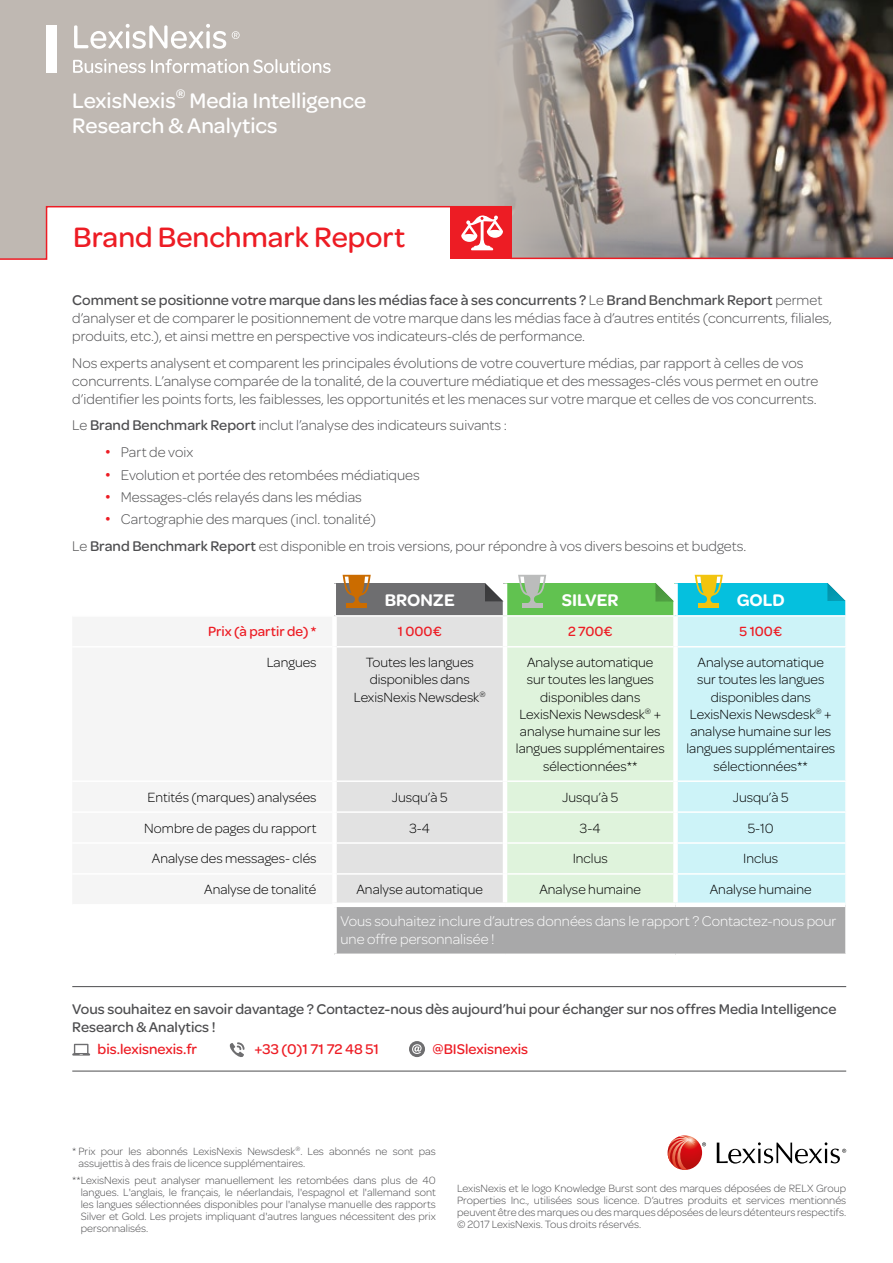
<style>
.page{position:relative;width:893px;height:1263px;background:#fff}
.page>*{position:absolute;margin:0;border:0;box-sizing:border-box;transform-origin:0 0}
.t1{font:500 30px "Omnes";color:#ed1c24}
.t2{font:500 22.5px/24.8px "Omnes";color:#fff}
.t3{font:600 18px "Omnes";color:#fff}
.t4{font:300 15px/18px "Omnes";color:#4d4d4f}
.t5{font:500 15px/18px "Omnes";color:#4d4d4f}
.t6{font:300 15px/18px "Omnes";color:#fff}
.t7{font:500 15px "Omnes";color:#ed1c24}
.t8{font:300 14.25px/17.2px "Omnes";color:#000;text-align:center}
.t9{font:500 14.25px "Omnes";color:#ed1c24}
.t10{font:500 13.05px "Omnes";color:#fff}
.t11{font:300 11.25px/12px "Omnes";color:#4d4d4f;text-align:justify}
.s1{font-weight:500}
.s2{font-size:21px;color:#ed1c24}
</style>
<div class="page">
<div style="left:0;top:0;width:893px;height:259px;background:#bfb8b2"></div>
<img style="left:502px;top:0;width:391px;height:205px">
<svg style="left:0;top:205px;width:893px;height:55px;background:#cac0be"></svg>
<svg style="left:702px;top:1142px;width:4px;height:4px"></svg>
<svg style="left:717px;top:1142px;width:129px;height:22px"></svg>
<svg style="left:668px;top:1135px;width:34px;height:35px"></svg>
<svg style="left:668px;top:1136px;width:28px;height:34px"></svg>
<hr style="left:72px;top:986px;width:774px;height:1px;background:#4d4d4f">
<hr style="left:72px;top:1071px;width:774px;height:1px;background:#4d4d4f">
<div style="left:334px;top:583px;width:171px;height:33px;background:#6e6e70"></div>
<div style="left:505px;top:583px;width:170px;height:33px;background:#61c250"></div>
<div style="left:675px;top:583px;width:171px;height:33px;background:#05c0de"></div>
<div style="left:337px;top:617px;width:166px;height:285px;background:#e2e2e2"></div>
<div style="left:507px;top:617px;width:166px;height:285px;background:#dff3dc"></div>
<div style="left:678px;top:617px;width:167px;height:285px;background:#cdf3f8"></div>
<div style="left:334px;top:905px;width:512px;height:49px;background:#a8a8a9"></div>
<hr style="left:845px;top:905px;width:2px;height:48px;background:#fff">
<hr style="left:333px;top:583px;width:3px;height:32px;background:#fff">
<hr style="left:845px;top:583px;width:2px;height:32px;background:#fff">
<hr style="left:337px;top:646px;width:166px;height:1px;background:#fff">
<hr style="left:507px;top:646px;width:166px;height:1px;background:#fff">
<hr style="left:678px;top:646px;width:169px;height:1px;background:#fff">
<hr style="left:337px;top:780px;width:166px;height:2px;background:#fff">
<hr style="left:507px;top:780px;width:166px;height:2px;background:#fff">
<hr style="left:678px;top:780px;width:169px;height:2px;background:#fff">
<hr style="left:337px;top:811px;width:166px;height:2px;background:#fff">
<hr style="left:507px;top:811px;width:166px;height:2px;background:#fff">
<hr style="left:678px;top:811px;width:169px;height:2px;background:#fff">
<hr style="left:337px;top:842px;width:166px;height:2px;background:#fff">
<hr style="left:507px;top:842px;width:166px;height:2px;background:#fff">
<hr style="left:678px;top:842px;width:169px;height:2px;background:#fff">
<hr style="left:337px;top:873px;width:166px;height:2px;background:#fff">
<hr style="left:507px;top:873px;width:166px;height:2px;background:#fff">
<hr style="left:678px;top:873px;width:169px;height:2px;background:#fff">
<hr style="left:334px;top:953px;width:171px;height:2px;background:#fff">
<hr style="left:505px;top:953px;width:170px;height:2px;background:#fff">
<hr style="left:675px;top:953px;width:172px;height:2px;background:#fff">
<div style="left:332px;top:907px;width:5px;height:46px;background:#fff"></div>
<hr style="left:334px;top:615px;width:171px;height:2px;background:#fff">
<hr style="left:505px;top:615px;width:170px;height:2px;background:#fff">
<hr style="left:675px;top:615px;width:172px;height:2px;background:#fff">
<hr style="left:503px;top:583px;width:4px;height:32px;background:#fff">
<div style="left:673px;top:583px;width:5px;height:32px;background:#fff"></div>
<div style="left:332px;top:902px;width:173px;height:5px;background:#fff"></div>
<div style="left:505px;top:902px;width:170px;height:5px;background:#fff"></div>
<div style="left:675px;top:902px;width:170px;height:5px;background:#fff"></div>
<svg style="left:72px;top:1044px;width:18px;height:11px"></svg>
<svg style="left:229px;top:1042px;width:16px;height:15px"></svg>
<svg style="left:409px;top:1041px;width:16px;height:16px"></svg>
<div style="left:485px;top:583px;width:18px;height:18px;background:#000;opacity:.25"></div>
<div style="left:656px;top:583px;width:18px;height:18px;background:#000;opacity:.25"></div>
<div style="left:828px;top:583px;width:18px;height:18px;background:#000;opacity:.25"></div>
<div style="left:450px;top:207px;width:62px;height:52px;background:#ed1c24"></div>
<svg style="left:461px;top:215px;width:42px;height:35px"></svg>
<svg style="left:695px;top:575px;width:28px;height:29px"></svg>
<hr style="left:699px;top:604px;width:20px;height:4px;background:#f2c40f">
<svg style="left:518px;top:575px;width:28px;height:29px"></svg>
<hr style="left:522px;top:604px;width:20px;height:4px;background:#bbbcbc">
<svg style="left:343px;top:575px;width:28px;height:29px"></svg>
<hr style="left:347px;top:604px;width:20px;height:4px;background:#cb6c00">
<svg style="left:74px;top:24px;width:152px;height:25px"></svg>
<svg style="left:73px;top:59px;width:258px;height:14px"></svg>
<svg style="left:232px;top:31px;width:8px;height:8px"></svg>
<div style="left:47px;top:25px;width:10px;height:48px;background:#fff"></div>
<h2 class="t2" style="left:72px;top:87px;width:105px">LexisNexis</h2>
<p class="t10" style="left:176px;top:84px;width:11px">®</p>
<h2 class="t2" style="left:72px;top:87px;width:295px;text-indent:117px">Media Intelligence<br>Research &amp; Analytics</h2>
<h1 class="t1" style="left:73px;top:216px;width:334px">Brand Benchmark Report</h1>
<p class="t4" style="left:72px;top:291px;width:761px"><span class="s1">Comment se positionne votre marque dans les médias face à ses concurrents ?</span> Le <span class="s1">Brand Benchmark Report</span> permet d’analyser et de comparer le positionnement de votre marque dans les médias face à d’autres entités (concurrents, filiales, produits, etc.), et ainsi mettre en perspective vos indicateurs-clés de performance.</p>
<p class="t4" style="left:72px;top:354px;width:748px">Nos experts analysent et comparent les principales évolutions de votre couverture médias, par rapport à celles de vos concurrents. L’analyse comparée de la tonalité, de la couverture médiatique et des messages-clés vous permet en outre d’identifier les points forts, les faiblesses, les opportunités et les menaces sur votre marque et celles de vos concurrents.</p>
<p class="t4" style="left:72px;top:416px;width:436px">Le <span class="s1">Brand Benchmark Report</span> inclut l’analyse des indicateurs suivants :</p>
<p class="t4" style="left:105px;top:443px;width:90px"><span class="s2">•</span> Part de voix</p>
<p class="t4" style="left:105px;top:465px;width:317px"><span class="s2">•</span> Evolution et portée des retombées médiatiques</p>
<p class="t4" style="left:105px;top:488px;width:259px"><span class="s2">•</span> Messages-clés relayés dans les médias</p>
<p class="t4" style="left:72px;top:506px;width:675px;line-height:26.5px;text-indent:32px"><span class="s2">•</span> Cartographie des marques (incl. tonalité)<br>Le <span class="s1">Brand Benchmark Report</span> est disponible en trois versions, pour répondre à vos divers besoins et budgets.</p>
<p class="t3" style="left:385px;top:587px;width:72px">BRONZE</p>
<p class="t3" style="left:562px;top:587px;width:58px">SILVER</p>
<p class="t3" style="left:737px;top:587px;width:50px">GOLD</p>
<p class="t9" style="left:208px;top:622px;width:110px">Prix (à partir de) *</p>
<p class="t9" style="left:398px;top:622px;width:45px">1 000€</p>
<p class="t9" style="left:568px;top:622px;width:46px">2 700€</p>
<p class="t9" style="left:740px;top:622px;width:44px">5 100€</p>
<p class="t8" style="left:267px;top:653px;width:51px">Langues</p>
<p class="t8" style="left:354px;top:653px;width:133px">Toutes les langues disponibles dans<br>LexisNexis Newsdesk<sup>®</sup></p>
<p class="t8" style="left:516px;top:653px;width:150px">Analyse automatique<br>sur toutes les langues disponibles dans<br>LexisNexis Newsdesk<sup>®</sup> + analyse humaine sur les langues supplémentaires sélectionnées**</p>
<p class="t8" style="left:686px;top:653px;width:150px">Analyse automatique<br>sur toutes les langues disponibles dans<br>LexisNexis Newsdesk<sup>®</sup> + analyse humaine sur les langues supplémentaires sélectionnées**</p>
<p class="t8" style="left:147px;top:788px;width:171px">Entités (marques) analysées</p>
<p class="t8" style="left:392px;top:788px;width:57px">Jusqu’à 5</p>
<p class="t8" style="left:562px;top:788px;width:57px">Jusqu’à 5</p>
<p class="t8" style="left:733px;top:788px;width:57px">Jusqu’à 5</p>
<p class="t8" style="left:144px;top:819px;width:174px">Nombre de pages du rapport</p>
<p class="t8" style="left:409px;top:819px;width:22px">3-4</p>
<p class="t8" style="left:580px;top:819px;width:22px">3-4</p>
<p class="t8" style="left:748px;top:819px;width:27px">5-10</p>
<p class="t8" style="left:152px;top:850px;width:166px">Analyse des messages- clés</p>
<p class="t8" style="left:573px;top:850px;width:37px">Inclus</p>
<p class="t8" style="left:743px;top:850px;width:37px">Inclus</p>
<p class="t8" style="left:204px;top:880px;width:114px">Analyse de tonalité</p>
<p class="t8" style="left:357px;top:880px;width:128px">Analyse automatique</p>
<p class="t8" style="left:539px;top:880px;width:103px">Analyse humaine</p>
<p class="t8" style="left:710px;top:880px;width:103px">Analyse humaine</p>
<p class="t6" style="left:340px;top:911px;width:497px">Vous souhaitez inclure d’autres données dans le rapport ? Contactez-nous pour une offre personnalisée !</p>
<p class="t5" style="left:72px;top:999px;width:766px">Vous souhaitez en savoir davantage ? Contactez-nous dès aujourd’hui pour échanger sur nos offres Media Intelligence<br>Research &amp; Analytics !</p>
<p class="t7" style="left:98px;top:1039px;width:101px">bis.lexisnexis.fr</p>
<p class="t7" style="left:255px;top:1039px;width:126px">+33 (0)1 71 72 48 51</p>
<p class="t7" style="left:432px;top:1039px;width:97px">@BISlexisnexis</p>
<p class="t11" style="left:79px;top:1145px;width:359px;text-indent:-6px">* Prix pour les abonnés LexisNexis Newsdesk<sup>®</sup>. Les abonnés ne sont pas assujettis à des frais de licence supplémentaires.</p>
<p class="t11" style="left:81px;top:1173px;width:357px;text-indent:-8px">**LexisNexis peut analyser manuellement les retombées dans plus de 40 langues. L'anglais, le français, le néerlandais, l'espagnol et l'allemand sont les langues sélectionnées disponibles pour l'analyse manuelle des rapports Silver et Gold. Les projets impliquant d'autres langues nécessitent des prix personnalisés.</p>
<p class="t11" style="left:457px;top:1182px;width:391px">LexisNexis et le logo Knowledge Burst sont des marques déposées de RELX Group Properties Inc., utilisées sous licence. D’autres produits et services mentionnés peuvent être des marques ou des marques déposées de leurs détenteurs respectifs. © 2017 LexisNexis. Tous droits réservés.</p>
</div>
